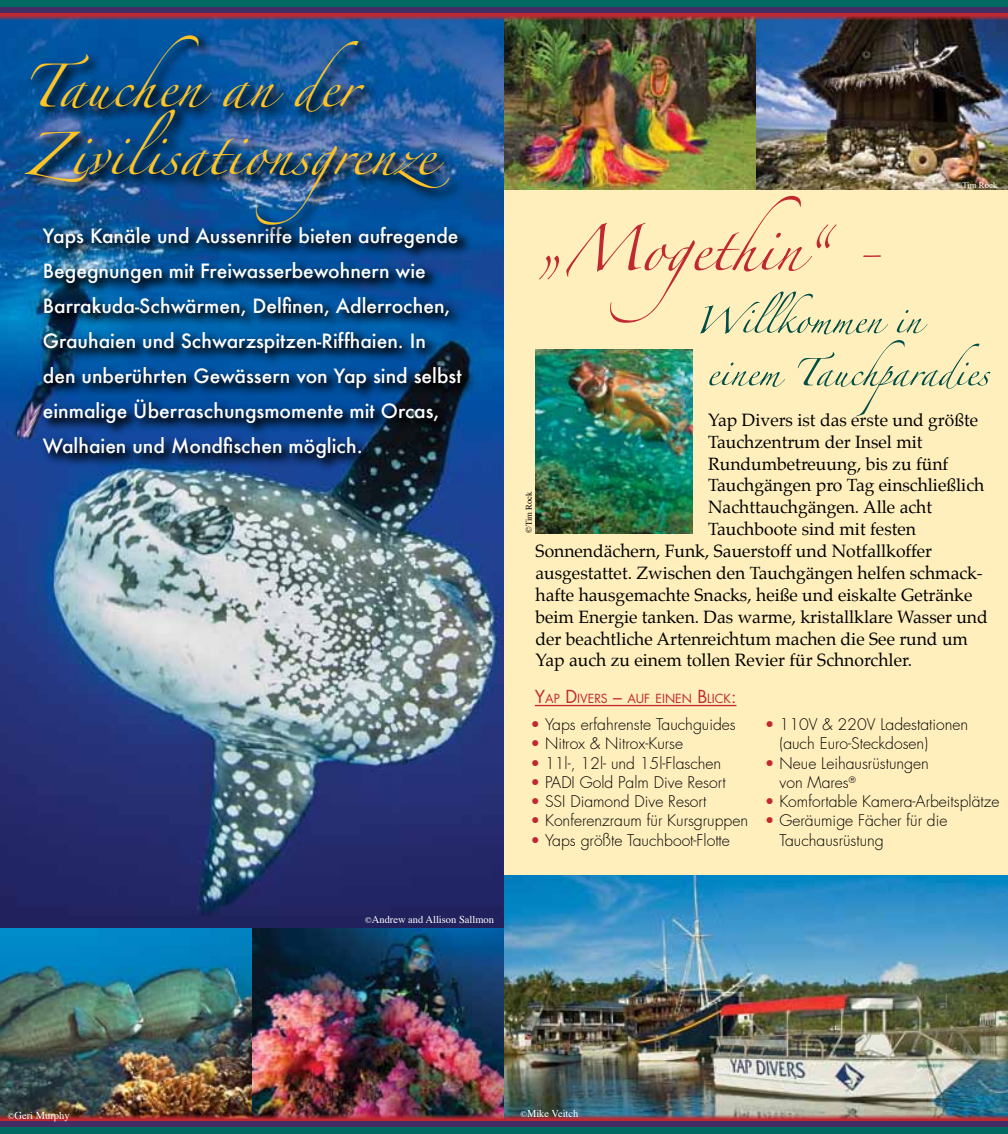
<style>
.page{position:relative;width:1008px;height:1134px;background:#fff}
.page>*{position:absolute;margin:0;border:0;box-sizing:border-box;transform-origin:0 0}
.t1{font:38.5px/68.2px "Zapfino";color:#ffc425}
.t2{font:500 19.25px/35px "Futura";color:#fff}
.t3{font:17.5px "Palatino";color:#000}
.t4{font:300 15.75px/19.2px "Futura";color:#000}
.t5{font:12.25px "Futura";color:#c12930}
.t6{font:10.5px "Times";color:#fff}
.t7{font:8.75px "Times";color:#fff}
.t8{font:8.75px "Times";color:#000}
.s1{font-size:8.75px}
.s2{font-size:17.5px}
.s3{color:#c12930}
</style>
<div class="page">
<img style="left:0;top:21px;width:504px;height:907px">
<img style="left:0;top:928px;width:504px;height:185px">
<svg style="left:40px;top:222px;width:436px;height:250px;background:#063f77"></svg>
<div style="left:0;top:7px;width:504px;height:6px;background:#442d65"></div>
<svg style="left:0;top:13px;width:504px;height:8px;background:#7f3958"></svg>
<div style="left:0;top:0;width:504px;height:7px;background:#006a62"></div>
<div style="left:0;top:1121px;width:504px;height:6px;background:#442d65"></div>
<img style="left:0;top:1113px;width:504px;height:8px">
<div style="left:0;top:1127px;width:504px;height:7px;background:#006a62"></div>
<div style="left:504px;top:183px;width:504px;height:763px;background:#ffefbd"></div>
<img style="left:504px;top:21px;width:252px;height:169px">
<img style="left:756px;top:21px;width:252px;height:169px">
<div style="left:504px;top:7px;width:504px;height:6px;background:#442d65"></div>
<svg style="left:504px;top:13px;width:504px;height:8px;background:#8d3136"></svg>
<div style="left:504px;top:0;width:504px;height:7px;background:#006a62"></div>
<hr style="left:535px;top:705px;width:202px;height:1px;background:#c12930">
<img style="left:504px;top:876px;width:504px;height:237px">
<div style="left:504px;top:1121px;width:504px;height:6px;background:#442d65"></div>
<img style="left:504px;top:1113px;width:504px;height:8px">
<div style="left:504px;top:1127px;width:504px;height:7px;background:#006a62"></div>
<img style="left:536px;top:350px;width:156px;height:184px">
<svg style="left:22px;top:32px;width:442px;height:207px;background:#135192"></svg>
<svg style="left:709px;top:340px;width:281px;height:76px"></svg>
<svg style="left:539px;top:196px;width:389px;height:138px"></svg>
<h1 class="t1" style="left:23px;top:58px;width:430px">Tauchen an der<br>Zivilisationsgrenze</h1>
<p class="t2" style="left:43px;top:218px;width:420px">Yaps Kanäle und Aussenriffe bieten aufregende Begegnungen mit Freiwasserbewohnern wie Barrakuda-Schwärmen, Delfinen, Adlerrochen, Grauhaien und Schwarzspitzen-Riffhaien. In den unberührten Gewässern von Yap sind selbst einmalige Überraschungsmomente mit Orcas, Walhaien und Mondfischen möglich.</p>
<p class="t6" style="left:365px;top:910px;width:130px"><span class="s1">©</span>Andrew and Allison Sallmon</p>
<p class="t7" style="left:956px;top:177px;width:43px">©Tim Rock</p>
<p class="t3" style="left:708px;top:405px;width:272px">Yap Divers ist das erste und größte</p>
<p class="t3" style="left:708px;top:427px;width:216px">Tauchzentrum der Insel mit</p>
<p class="t3" style="left:708px;top:449px;width:242px">Rundumbetreuung, bis zu fünf</p>
<p class="t3" style="left:708px;top:471px;width:278px">Tauchgängen pro Tag einschließlich</p>
<p class="t3" style="left:708px;top:493px;width:225px">Nachttauchgängen. Alle acht</p>
<p class="t3" style="left:708px;top:515px;width:209px">Tauchboote sind mit festen</p>
<p class="t3" style="left:536px;top:537px;width:398px">Sonnendächern, Funk, Sauerstoff und Notfallkoffer</p>
<p class="t3" style="left:536px;top:558px;width:449px">ausgestattet. Zwischen den Tauchgängen helfen schmack-</p>
<p class="t3" style="left:536px;top:580px;width:438px">hafte hausgemachte Snacks, heiße und eiskalte Getränke</p>
<p class="t3" style="left:536px;top:602px;width:454px">beim Energie tanken. Das warme, kristallklare Wasser und</p>
<p class="t3" style="left:536px;top:624px;width:434px">der beachtliche Artenreichtum machen die See rund um</p>
<p class="t3" style="left:536px;top:646px;width:378px">Yap auch zu einem tollen Revier für Schnorchler.</p>
<p class="t8" style="left:521px;top:533px;width:43px;rotate:-90deg">©Tim Rock</p>
<p class="t5" style="left:535px;top:690px;width:203px"><span class="s2">Y</span>AP <span class="s2">D</span>IVERS <span class="s2">–</span> AUF EINEN <span class="s2">B</span>LICK<span class="s2">:</span></p>
<p class="t4" style="left:530px;top:715px;width:207px"><span class="s3">•</span> Yaps erfahrenste Tauchguides</p>
<p class="t4" style="left:530px;top:734px;width:154px"><span class="s3">•</span> Nitrox &amp; Nitrox-Kurse</p>
<p class="t4" style="left:530px;top:753px;width:192px"><span class="s3">•</span> 11l-, 12l- und 15l-Flaschen</p>
<p class="t4" style="left:530px;top:773px;width:197px"><span class="s3">•</span> PADI Gold Palm Dive Resort</p>
<p class="t4" style="left:530px;top:792px;width:178px"><span class="s3">•</span> SSI Diamond Dive Resort</p>
<p class="t4" style="left:530px;top:811px;width:219px"><span class="s3">•</span> Konferenzraum für Kursgruppen</p>
<p class="t4" style="left:530px;top:830px;width:201px"><span class="s3">•</span> Yaps größte Tauchboot-Flotte</p>
<p class="t4" style="left:780px;top:715px;width:190px;text-indent:-15px"><span class="s3">•</span> 110V &amp; 220V Ladestationen (auch Euro-Steckdosen)</p>
<p class="t4" style="left:780px;top:753px;width:151px;text-indent:-15px"><span class="s3">•</span> Neue Leihausrüstungen von Mares<sup>®</sup></p>
<p class="t4" style="left:765px;top:792px;width:236px"><span class="s3">•</span> Komfortable Kamera-Arbeitsplätze</p>
<p class="t4" style="left:780px;top:811px;width:169px;text-indent:-15px"><span class="s3">•</span> Geräumige Fächer für die<br>Tauchausrüstung</p>
<p class="t6" style="left:8px;top:1105px;width:63px"><span class="s1">©</span>Geri Murphy</p>
<p class="t6" style="left:520px;top:1103px;width:60px"><span class="s1">©</span>Mike Veitch</p>
</div>
